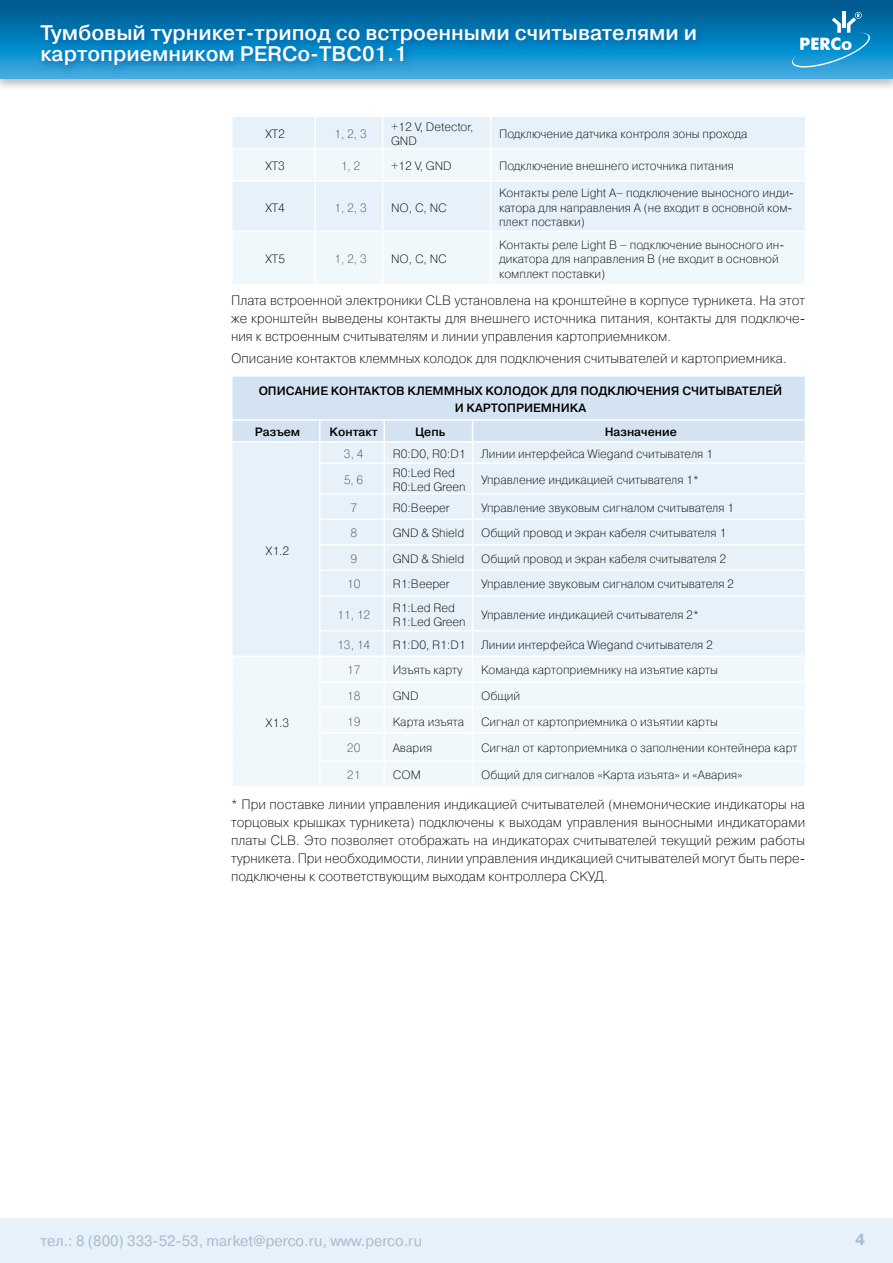
<style>
.page{position:relative;width:893px;height:1263px;background:#fff}
.page>*{position:absolute;margin:0;border:0;box-sizing:border-box;transform-origin:0 0}
.t1{font:700 21px/21px "Pragmatica Light C";color:#fff}
.t2{font:15px "Pragmatica C";color:#a5bccf}
.t3{font:700 15px "Pragmatica";color:#a5bccf}
.t4{font:13.5px/18px "Pragmatica Light C";color:#000;text-align:justify}
.t5{font:12px/14.4px "Pragmatica Light C";color:#000}
.t6{font:700 12px/16.5px "Pragmatica Light C";color:#000;text-align:center}
.t7{font:12px "Pragmatica Light C";color:#524f4e}
</style>
<div class="page">
<div style="left:0;top:0;width:893px;height:92px;background:#535556;opacity:.41"></div>
<svg style="left:0;top:0;width:893px;height:79px;background:#0c74ac"></svg>
<div style="left:0;top:1219px;width:893px;height:44px;background:#e6f1f9"></div>
<div style="left:233px;top:595px;width:572px;height:60px;background:#e6f1f9"></div>
<div style="left:233px;top:657px;width:572px;height:129px;background:#f1f8fc"></div>
<svg style="left:232px;top:376px;width:573px;height:219px;background:#e1edf6"></svg>
<hr style="left:319px;top:595px;width:65px;height:2px;background:#fff">
<hr style="left:319px;top:597px;width:1px;height:33px;background:#fff">
<hr style="left:384px;top:595px;width:89px;height:2px;background:#fff">
<hr style="left:383px;top:597px;width:2px;height:33px;background:#fff">
<hr style="left:472px;top:595px;width:334px;height:2px;background:#fff">
<hr style="left:472px;top:597px;width:1px;height:33px;background:#fff">
<hr style="left:319px;top:630px;width:65px;height:1px;background:#fff">
<hr style="left:384px;top:630px;width:89px;height:1px;background:#fff">
<hr style="left:383px;top:631px;width:2px;height:24px;background:#fff">
<hr style="left:472px;top:630px;width:334px;height:1px;background:#fff">
<hr style="left:383px;top:657px;width:2px;height:24px;background:#fff">
<hr style="left:319px;top:681px;width:65px;height:1px;background:#fff">
<hr style="left:384px;top:681px;width:89px;height:1px;background:#fff">
<hr style="left:383px;top:682px;width:2px;height:24px;background:#fff">
<hr style="left:472px;top:681px;width:334px;height:1px;background:#fff">
<hr style="left:319px;top:706px;width:65px;height:2px;background:#fff">
<hr style="left:384px;top:706px;width:89px;height:2px;background:#fff">
<hr style="left:383px;top:708px;width:2px;height:24px;background:#fff">
<hr style="left:472px;top:706px;width:334px;height:2px;background:#fff">
<hr style="left:319px;top:732px;width:65px;height:2px;background:#fff">
<hr style="left:384px;top:732px;width:89px;height:2px;background:#fff">
<hr style="left:383px;top:734px;width:2px;height:26px;background:#fff">
<hr style="left:472px;top:732px;width:334px;height:2px;background:#fff">
<hr style="left:319px;top:760px;width:65px;height:2px;background:#fff">
<svg style="left:319px;top:631px;width:1px;height:155px"></svg>
<hr style="left:384px;top:760px;width:89px;height:2px;background:#fff">
<hr style="left:383px;top:762px;width:2px;height:24px;background:#fff">
<hr style="left:472px;top:760px;width:334px;height:2px;background:#fff">
<svg style="left:472px;top:631px;width:1px;height:155px"></svg>
<div style="left:233px;top:117px;width:572px;height:31px;background:#e6f1f9"></div>
<svg style="left:233px;top:149px;width:572px;height:135px;fill:#f1f8fc"></svg>
<hr style="left:314px;top:117px;width:2px;height:31px;background:#fff">
<hr style="left:382px;top:117px;width:1px;height:31px;background:#fff">
<hr style="left:490px;top:117px;width:1px;height:31px;background:#fff">
<hr style="left:314px;top:182px;width:2px;height:49px;background:#fff">
<hr style="left:382px;top:182px;width:1px;height:49px;background:#fff">
<hr style="left:490px;top:182px;width:1px;height:49px;background:#fff">
<hr style="left:231px;top:180px;width:84px;height:2px;background:#fff">
<hr style="left:314px;top:149px;width:2px;height:31px;background:#fff">
<hr style="left:315px;top:180px;width:68px;height:2px;background:#fff">
<hr style="left:382px;top:149px;width:1px;height:31px;background:#fff">
<hr style="left:383px;top:180px;width:108px;height:2px;background:#fff">
<hr style="left:490px;top:149px;width:1px;height:31px;background:#fff">
<hr style="left:491px;top:180px;width:315px;height:2px;background:#fff">
<hr style="left:231px;top:231px;width:84px;height:1px;background:#fff">
<hr style="left:315px;top:231px;width:68px;height:1px;background:#fff">
<hr style="left:314px;top:232px;width:2px;height:52px;background:#fff">
<hr style="left:383px;top:231px;width:108px;height:1px;background:#fff">
<hr style="left:382px;top:232px;width:1px;height:52px;background:#fff">
<hr style="left:491px;top:231px;width:315px;height:1px;background:#fff">
<hr style="left:490px;top:232px;width:1px;height:52px;background:#fff">
<svg style="left:792px;top:12px;width:78px;height:57px;background:#3095c8"></svg>
<div style="left:36px;top:19px;width:671px;height:57px;background:#00579f;opacity:.75"></div>
<h1 class="t1" style="left:40px;top:22px;width:658px">Тумбовый турникет-трипод со встроенными считывателями и картоприемником PERCo-TBC01.1</h1>
<p class="t5" style="left:265px;top:126px;width:21px">ХТ2</p>
<p class="t7" style="left:334px;top:127px;width:34px">1, 2, 3</p>
<p class="t5" style="left:391px;top:119px;width:84px">+12 V, Detector,<br>GND</p>
<p class="t5" style="left:499px;top:126px;width:250px">Подключение датчика контроля зоны прохода</p>
<p class="t5" style="left:265px;top:159px;width:21px">ХТ3</p>
<p class="t7" style="left:341px;top:159px;width:21px">1, 2</p>
<p class="t5" style="left:391px;top:159px;width:62px">+12 V, GND</p>
<p class="t5" style="left:499px;top:159px;width:236px">Подключение внешнего источника питания</p>
<p class="t5" style="left:265px;top:200px;width:21px">ХТ4</p>
<p class="t7" style="left:334px;top:201px;width:34px">1, 2, 3</p>
<p class="t5" style="left:391px;top:200px;width:57px">NO, C, NC</p>
<p class="t5" style="left:499px;top:186px;width:296px">Контакты реле Light A– подключение выносного инди&shy;катора для направления A (не входит в основной ком&shy;плект поставки)</p>
<p class="t5" style="left:265px;top:252px;width:21px">ХТ5</p>
<p class="t7" style="left:334px;top:253px;width:34px">1, 2, 3</p>
<p class="t5" style="left:391px;top:252px;width:57px">NO, С, NС</p>
<p class="t5" style="left:499px;top:238px;width:287px">Контакты реле Light B – подключение выносного ин&shy;дикатора для направления B (не входит в основной комплект поставки)</p>
<p class="t4" style="left:231px;top:291px;width:575px">Плата встроенной электроники CLB установлена на кронштейне в корпусе турникета. На этот же кронштейн выведены контакты для внешнего источника питания, контакты для подключе&shy;ния к встроенным считывателям и линии управления картоприемником.</p>
<p class="t4" style="left:231px;top:349px;width:557px">Описание контактов клеммных колодок для подключения считывателей и картоприемника.</p>
<p class="t6" style="left:259px;top:383px;width:525px">ОПИСАНИЕ КОНТАКТОВ КЛЕММНЫХ КОЛОДОК ДЛЯ ПОДКЛЮЧЕНИЯ СЧИТЫВАТЕЛЕЙ<br>И КАРТОПРИЕМНИКА</p>
<p class="t6" style="left:255px;top:424px;width:47px">Разъем</p>
<p class="t6" style="left:330px;top:424px;width:50px">Контакт</p>
<p class="t6" style="left:415px;top:424px;width:32px">Цепь</p>
<p class="t6" style="left:605px;top:424px;width:74px">Назначение</p>
<p class="t5" style="left:266px;top:543px;width:25px">Х1.2</p>
<p class="t7" style="left:344px;top:447px;width:21px">3, 4</p>
<p class="t5" style="left:393px;top:447px;width:74px">R0:D0, R0:D1</p>
<p class="t5" style="left:481px;top:447px;width:233px">Линии интерфейса Wiegand считывателя 1</p>
<p class="t7" style="left:344px;top:473px;width:21px">5, 6</p>
<p class="t5" style="left:393px;top:465px;width:74px">R0:Led Red<br>R0:Led Green</p>
<p class="t5" style="left:481px;top:473px;width:219px">Управление индикацией считывателя 1*</p>
<p class="t7" style="left:350px;top:501px;width:8px">7</p>
<p class="t5" style="left:393px;top:501px;width:58px">R0:Beeper</p>
<p class="t5" style="left:481px;top:501px;width:255px">Управление звуковым сигналом считывателя 1</p>
<p class="t7" style="left:350px;top:527px;width:8px">8</p>
<p class="t5" style="left:393px;top:526px;width:73px">GND &amp; Shield</p>
<p class="t5" style="left:481px;top:526px;width:247px">Общий провод и экран кабеля считывателя 1</p>
<p class="t7" style="left:350px;top:552px;width:8px">9</p>
<p class="t5" style="left:393px;top:552px;width:73px">GND &amp; Shield</p>
<p class="t5" style="left:481px;top:552px;width:247px">Общий провод и экран кабеля считывателя 2</p>
<p class="t7" style="left:347px;top:578px;width:15px">10</p>
<p class="t5" style="left:393px;top:577px;width:58px">R1:Beeper</p>
<p class="t5" style="left:481px;top:577px;width:255px">Управление звуковым сигналом считывателя 2</p>
<p class="t7" style="left:337px;top:608px;width:35px">11, 12</p>
<p class="t5" style="left:393px;top:600px;width:74px">R1:Led Red<br>R1:Led Green</p>
<p class="t5" style="left:481px;top:607px;width:219px">Управление индикацией считывателя 2*</p>
<p class="t7" style="left:337px;top:638px;width:35px">13, 14</p>
<p class="t5" style="left:393px;top:638px;width:74px">R1:D0, R1:D1</p>
<p class="t5" style="left:481px;top:638px;width:233px">Линии интерфейса Wiegand считывателя 2</p>
<p class="t7" style="left:347px;top:664px;width:15px">17</p>
<p class="t5" style="left:393px;top:663px;width:71px">Изъять карту</p>
<p class="t5" style="left:481px;top:663px;width:238px">Команда картоприемнику на изъятие карты</p>
<p class="t7" style="left:347px;top:689px;width:15px">18</p>
<p class="t5" style="left:393px;top:689px;width:27px">GND</p>
<p class="t5" style="left:481px;top:689px;width:41px">Общий</p>
<p class="t7" style="left:347px;top:715px;width:15px">19</p>
<p class="t5" style="left:393px;top:714px;width:73px">Карта изъята</p>
<p class="t5" style="left:481px;top:714px;width:238px">Сигнал от картоприемника о изъятии карты</p>
<p class="t7" style="left:347px;top:742px;width:15px">20</p>
<p class="t5" style="left:393px;top:741px;width:41px">Авария</p>
<p class="t5" style="left:481px;top:741px;width:318px">Сигнал от картоприемника о заполнении контейнера карт</p>
<p class="t7" style="left:347px;top:768px;width:15px">21</p>
<p class="t5" style="left:393px;top:768px;width:30px">COM</p>
<p class="t5" style="left:481px;top:768px;width:263px">Общий для сигналов «Карта изъята» и «Авария»</p>
<p class="t4" style="left:231px;top:795px;width:576px">* При поставке линии управления индикацией считывателей (мнемонические индикаторы на торцовых крышках турникета) подключены к выходам управления выносными индикаторами платы CLB. Это позволяет отображать на индикаторах считывателей текущий режим работы турникета. При необходимости, линии управления индикацией считывателей могут быть пере&shy;подключены к соответствующим выходам контроллера СКУД.</p>
<p class="t5" style="left:266px;top:716px;width:25px">Х1.3</p>
<p class="t2" style="left:40px;top:1232px;width:383px">тел.: 8 (800) 333-52-53, market@perco.ru, www.perco.ru</p>
<p class="t3" style="left:855px;top:1231px;width:11px">4</p>
</div>
